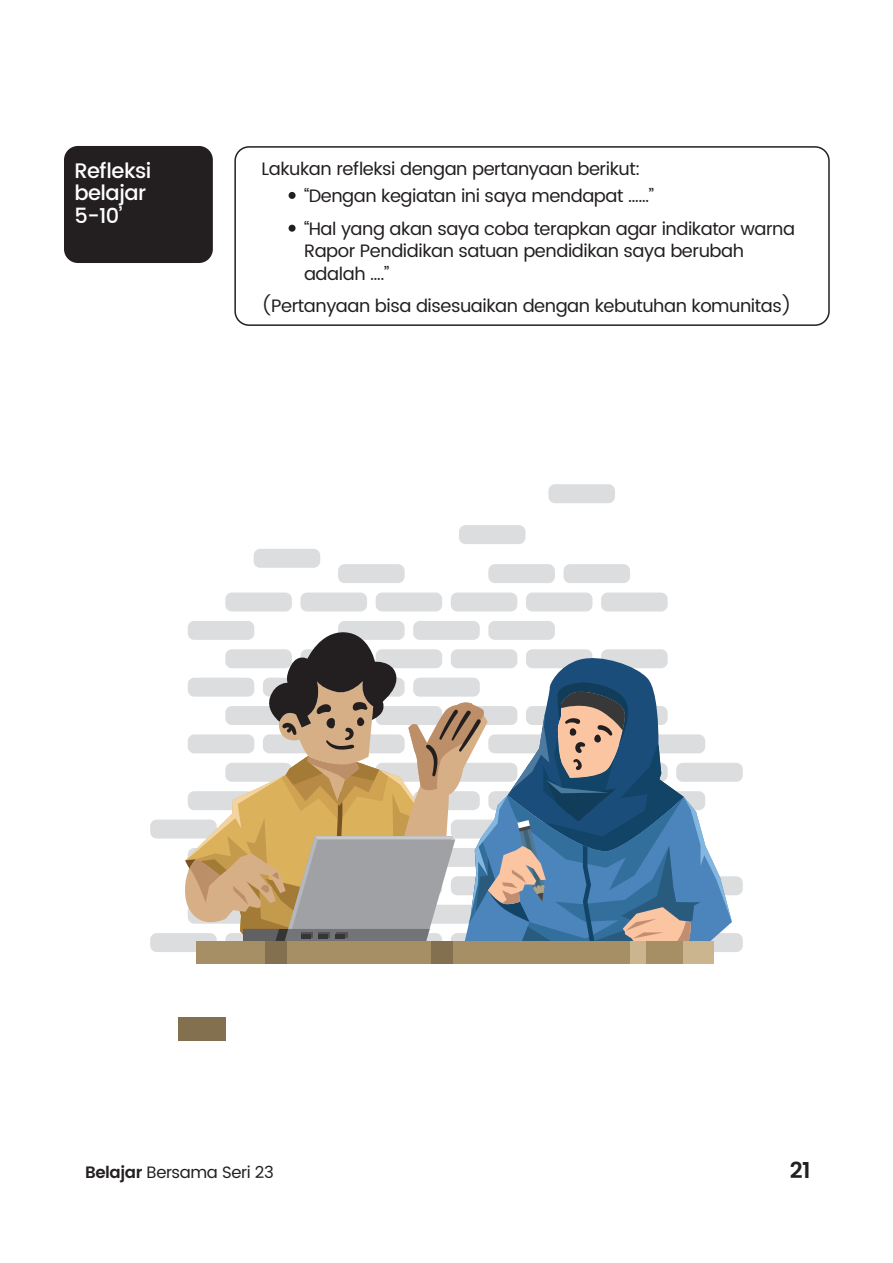
<style>
.page{position:relative;width:893px;height:1263px;background:#fff}
.page>*{position:absolute;margin:0;border:0;box-sizing:border-box;transform-origin:0 0}
.t1{font:600 22.5px "Poppins";color:#231f20}
.t2{font:500 21px/22.4px "Poppins";letter-spacing:-.025em;color:#fff}
.t3{font:18px/32.7px "Poppins";letter-spacing:-.025em;color:#231f20}
.t4{font:16.5px "Poppins";letter-spacing:-.025em;color:#231f20}
.s1{font-weight:600}
</style>
<div class="page">
<div style="left:254px;top:549px;width:66px;height:19px;background:#dcdddf;border-radius:7px"></div>
<div style="left:338px;top:564px;width:67px;height:19px;background:#dcdddf;border-radius:7px"></div>
<div style="left:488px;top:564px;width:67px;height:19px;background:#dcdddf;border-radius:7px"></div>
<div style="left:459px;top:525px;width:66px;height:19px;background:#dcdddf;border-radius:7px"></div>
<div style="left:563px;top:564px;width:67px;height:19px;background:#dcdddf;border-radius:7px"></div>
<div style="left:548px;top:484px;width:67px;height:19px;background:#dcdddf;border-radius:7px"></div>
<div style="left:225px;top:592px;width:67px;height:19px;background:#dcdddf;border-radius:7px"></div>
<div style="left:300px;top:592px;width:67px;height:19px;background:#dcdddf;border-radius:7px"></div>
<div style="left:376px;top:592px;width:66px;height:19px;background:#dcdddf;border-radius:7px"></div>
<div style="left:451px;top:592px;width:66px;height:19px;background:#dcdddf;border-radius:7px"></div>
<div style="left:526px;top:592px;width:66px;height:19px;background:#dcdddf;border-radius:7px"></div>
<div style="left:601px;top:592px;width:67px;height:19px;background:#dcdddf;border-radius:7px"></div>
<div style="left:188px;top:621px;width:66px;height:19px;background:#dcdddf;border-radius:7px"></div>
<div style="left:338px;top:621px;width:67px;height:19px;background:#dcdddf;border-radius:7px"></div>
<div style="left:413px;top:621px;width:67px;height:19px;background:#dcdddf;border-radius:7px"></div>
<div style="left:488px;top:621px;width:67px;height:19px;background:#dcdddf;border-radius:7px"></div>
<div style="left:676px;top:763px;width:67px;height:19px;background:#dcdddf;border-radius:7px"></div>
<div style="left:150px;top:819px;width:67px;height:19px;background:#dcdddf;border-radius:7px"></div>
<div style="left:676px;top:876px;width:67px;height:19px;background:#dcdddf;border-radius:7px"></div>
<div style="left:150px;top:933px;width:67px;height:19px;background:#dcdddf;border-radius:7px"></div>
<div style="left:676px;top:933px;width:67px;height:19px;background:#dcdddf;border-radius:7px"></div>
<div style="left:64px;top:146px;width:149px;height:117px;background:#231f20;border-radius:14px"></div>
<svg style="left:234px;top:146px;width:596px;height:180px"></svg>
<svg style="left:184px;top:631px;width:548px;height:313px"></svg>
<div style="left:197px;top:941px;width:517px;height:22px;background:#a68e65"></div>
<div style="left:179px;top:1017px;width:47px;height:23px;background:#82704f"></div>
<div style="left:265px;top:941px;width:22px;height:22px;background:#82704f"></div>
<div style="left:431px;top:941px;width:21px;height:22px;background:#82704f"></div>
<div style="left:684px;top:941px;width:30px;height:22px;background:#cbb58f"></div>
<div style="left:630px;top:941px;width:15px;height:22px;background:#cbb58f"></div>
<p class="t2" style="left:74px;top:160px;width:78px">Refleksi belajar<br>5-10’</p>
<p class="t3" style="left:262px;top:153px;width:381px">Lakukan refleksi dengan pertanyaan berikut:</p>
<p class="t3" style="left:304px;top:180px;width:493px">“Dengan kegiatan ini saya mendapat ……”<br>“Hal yang akan saya coba terapkan agar indikator warna</p>
<p class="t3" style="left:304px;top:240px;width:441px;line-height:22.5px">Rapor Pendidikan satuan pendidikan saya berubah adalah ….”</p>
<p class="t3" style="left:262px;top:290px;width:531px">(Pertanyaan bisa disesuaikan dengan kebutuhan komunitas)</p>
<p class="t4" style="left:85px;top:1160px;width:190px"><span class="s1">Belajar</span> Bersama Seri 23</p>
<p class="t1" style="left:790px;top:1153px;width:22px">21</p>
</div>
